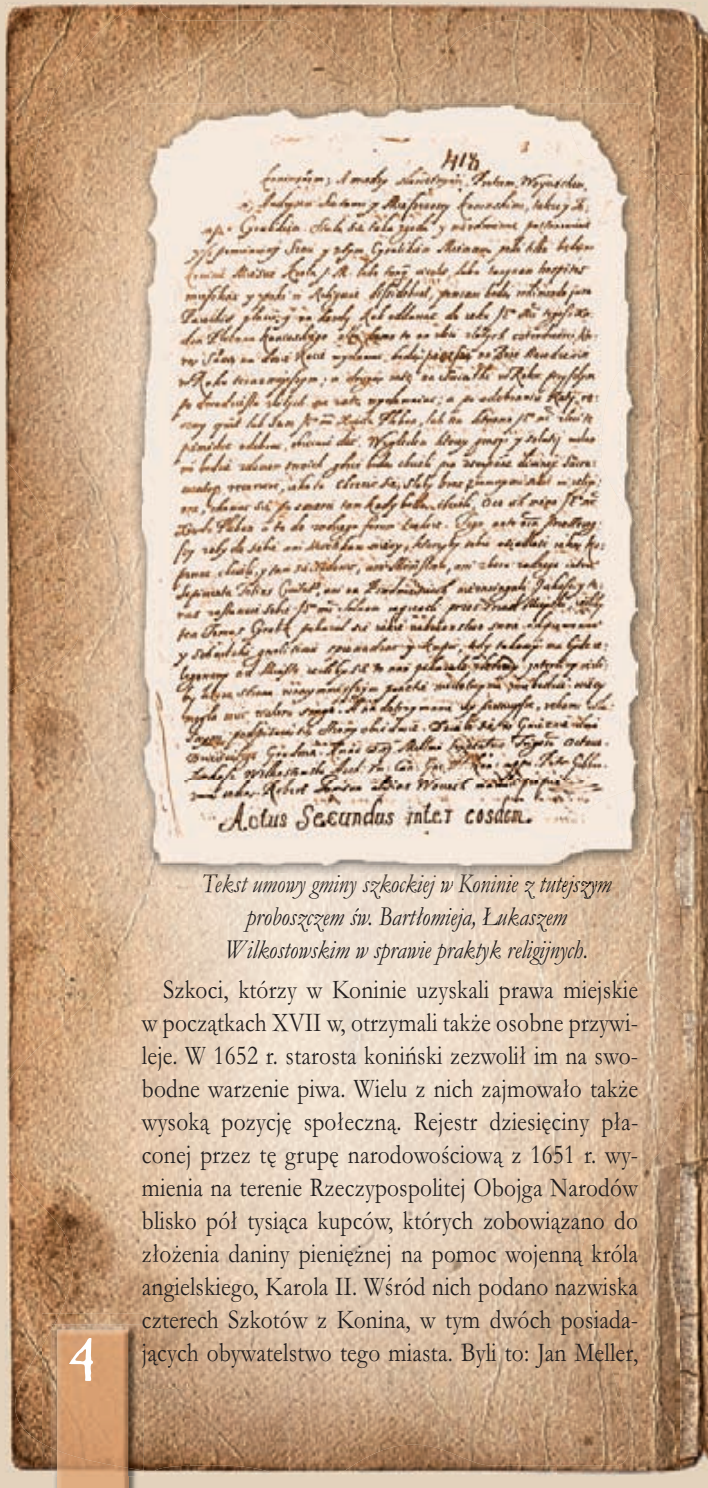
<style>
.page{position:relative;width:708px;height:1488px;background:#fff}
.page>*{position:absolute;margin:0;border:0;box-sizing:border-box;transform-origin:0 0}
.t1{font:60px "Casablanca Antique";color:#fff}
.t2{font:27.5px/33px "Garamond";letter-spacing:.01em;color:#231f20;text-align:justify;scale:.85 1}
.t3{font:italic 27.5px/33px "Garamond";color:#231f20;text-align:center;scale:.85 1}
.t4{font:italic 27.5px "Garamond";color:#1e140d;scale:.85 1}
.s1{color:#1a100b}
.s2{color:#201815}
.s3{color:#170f0b}
.s4{color:#201915}
.s5{color:#18120f}
.s6{color:#180f0d}
.s7{color:#1f1815}
.s8{color:#18110d}
.s9{color:#201814}
.s10{color:#1e1511}
.s11{color:#160d08}
.s12{color:#1f1712}
.s13{color:#170e08}
.s14{color:#1c140f}
.s15{color:#1c130c}
.s16{color:#211913}
.s17{color:#211811}
.s18{color:#1b0f06}
.s19{color:#1c1208}
.s20{color:#201811}
.s21{color:#180d06}
.s22{color:#130a02}
.s23{color:#0f0501}
.s24{color:#180a02}
</style>
<div class="page">
<img style="left:618px;top:2px;width:90px;height:86px">
<img style="left:618px;top:88px;width:90px;height:87px">
<img style="left:679px;top:436px;width:29px;height:1040px">
<img style="left:618px;top:436px;width:61px;height:866px">
<img style="left:0;top:0;width:335px;height:1485px">
<img style="left:5px;top:2px;width:183px;height:1388px">
<img style="left:188px;top:2px;width:430px;height:90px">
<img style="left:659px;top:175px;width:49px;height:261px">
<img style="left:659px;top:522px;width:20px;height:261px">
<img style="left:188px;top:887px;width:430px;height:589px">
<img style="left:617px;top:955px;width:91px;height:175px">
<img style="left:617px;top:1129px;width:62px;height:88px">
<img style="left:617px;top:1302px;width:62px;height:174px">
<img style="left:144px;top:1389px;width:45px;height:87px">
<img style="left:203px;top:887px;width:250px;height:11px">
<img style="left:458px;top:887px;width:77px;height:11px">
<svg style="left:144px;top:1470px;width:1px;height:17px"></svg>
<svg style="left:42px;top:1476px;width:10px;height:11px"></svg>
<img style="left:42px;top:1470px;width:10px;height:6px">
<img style="left:42px;top:1313px;width:102px;height:157px">
<img style="left:52px;top:1470px;width:92px;height:17px">
<img style="left:52px;top:1324px;width:92px;height:146px">
<img style="left:57px;top:1467px;width:71px;height:20px">
<img style="left:57px;top:1329px;width:71px;height:138px">
<img style="left:601px;top:799px;width:58px;height:88px">
<img style="left:130px;top:92px;width:529px;height:87px">
<img style="left:130px;top:179px;width:59px;height:708px">
<img style="left:638px;top:179px;width:21px;height:620px">
<img style="left:189px;top:865px;width:412px;height:22px">
<img style="left:142px;top:104px;width:496px;height:761px">
<h1 class="t1" style="left:68px;top:1325px;width:29px">4</h1>
<p class="t4" style="left:202px;top:873px;width:483px">Te<span class="s1">ks</span><span class="s2">t</span> <span class="s3">um</span><span class="s4">ow</span><span class="s2">y</span> <span class="s5">gm</span><span class="s6">in</span><span class="s7">y</span> <span class="s8">sz</span><span class="s9">ko</span><span class="s10">ck</span><span class="s11">ie</span><span class="s12">j</span> <span class="s13">w</span> <span class="s14">Ko</span><span class="s15">ni</span><span class="s16">ni</span><span class="s17">e</span> <span class="s18">z</span> <span class="s19">tu</span><span class="s20">te</span><span class="s21">j</span><span class="s22">s</span><span class="s23">zy</span><span class="s24">m</span></p>
<p class="t3" style="left:225px;top:902px;width:428px">proboszczem św. Bartłomieja, Łukaszem<br>Wilkostowskim w sprawie praktyk religijnych.</p>
<p class="t2" style="left:142px;top:976px;width:585px;text-indent:21px">Szkoci, którzy w Koninie uzyskali prawa miejskie w początkach XVII w, otrzymali także osobne przywi&shy;leje. W 1652 r. starosta koniński zezwolił im na swo&shy;bodne warzenie piwa. Wielu z nich zajmowało także wysoką pozycję społeczną. Rejestr dziesięciny pła&shy;conej przez tę grupę narodowościową z 1651 r. wy&shy;mienia na terenie Rzeczypospolitej Obojga Narodów blisko pół tysiąca kupców, których zobowiązano do złożenia daniny pieniężnej na pomoc wojenną króla angielskiego, Karola II. Wśród nich podano nazwiska czterech Szkotów z Konina, w tym dwóch posiada&shy;jących obywatelstwo tego miasta. Byli to: Jan Meller,</p>
</div>
